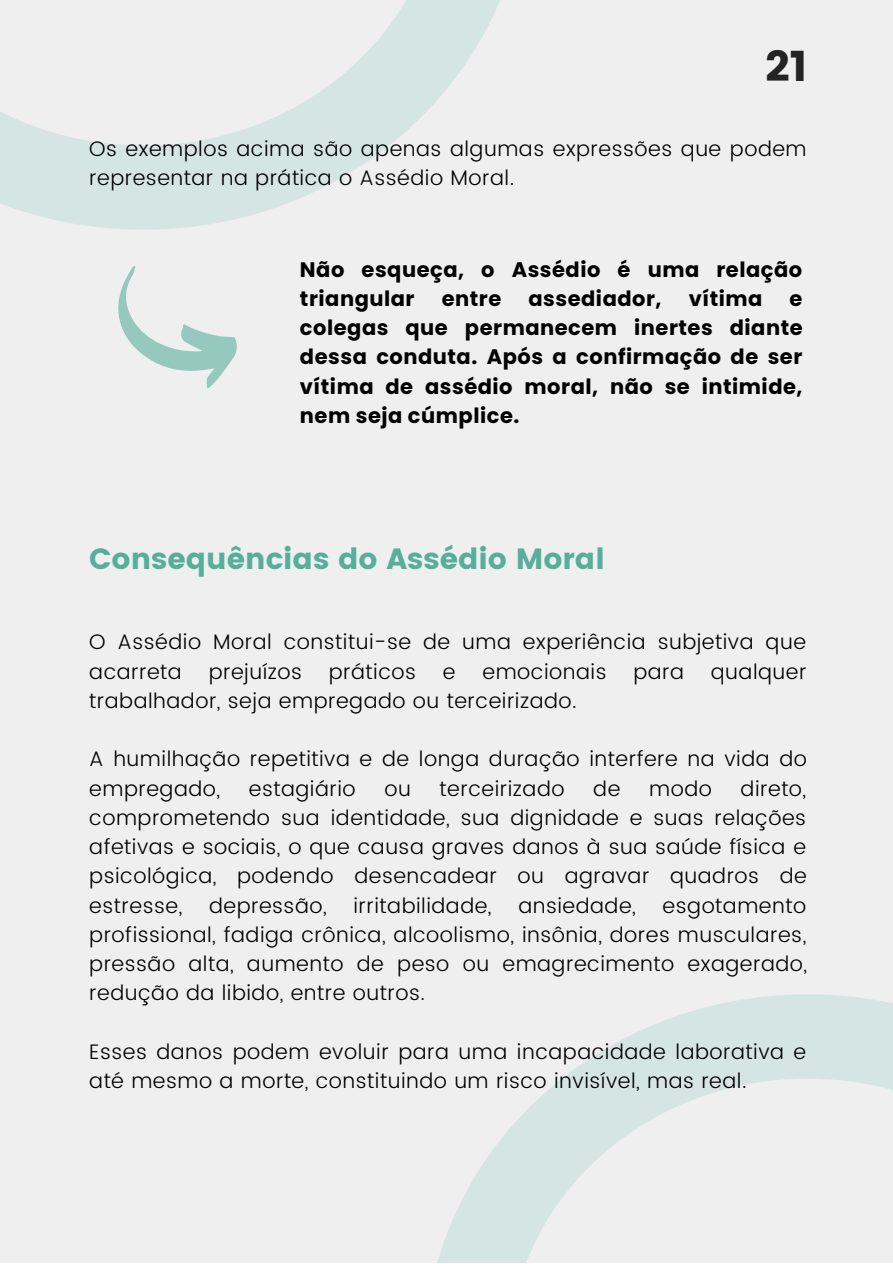
<style>
.page{position:relative;width:893px;height:1264px;background:#fff}
.page>*{position:absolute;margin:0;border:0;box-sizing:border-box;transform-origin:0 0}
.t1{font:42.6px "Poppins";color:#242424}
.t2{font:29.25px "Poppins";color:#57af9a}
.t3{font:300 21px/29.2px "Poppins";letter-spacing:.025em;color:#000}
.t4{font:700 21px/29.2px "Poppins";letter-spacing:.025em;color:#000}
</style>
<div class="page">
<div style="left:0;top:0;width:892px;height:1262px;background:#efefef"></div>
<svg style="left:0;top:0;width:500px;height:230px"></svg>
<svg style="left:438px;top:994px;width:454px;height:268px"></svg>
<svg style="left:118px;top:266px;width:119px;height:123px"></svg>
<p class="t1" style="left:765px;top:42px;width:44px">21</p>
<p class="t3" style="left:89px;top:134px;width:718px">Os exemplos acima são apenas algumas expressões que podem representar na prática o Assédio Moral.</p>
<p class="t4" style="left:300px;top:255px;width:503px">Não esqueça, o Assédio é uma relação triangular</p>
<p class="t4" style="left:441px;top:284px;width:61px">entre</p>
<p class="t4" style="left:528px;top:284px;width:135px">assediador,</p>
<p class="t4" style="left:688px;top:284px;width:75px">vítima</p>
<p class="t4" style="left:300px;top:284px;width:504px;text-align:justify;text-indent:489px">e colegas que permanecem inertes diante dessa conduta. Após a confirmação de ser vítima de assédio moral, não se intimide, nem seja cúmplice.</p>
<p class="t2" style="left:89px;top:542px;width:517px">Consequências do Assédio Moral</p>
<p class="t3" style="left:89px;top:627px;width:718px">O Assédio Moral constitui-se de uma experiência subjetiva que acarreta</p>
<p class="t3" style="left:209px;top:656px;width:95px">prejuízos</p>
<p class="t3" style="left:329px;top:656px;width:89px">práticos</p>
<p class="t3" style="left:443px;top:656px;width:14px">e</p>
<p class="t3" style="left:482px;top:656px;width:126px">emocionais</p>
<p class="t3" style="left:633px;top:656px;width:52px">para</p>
<p class="t3" style="left:710px;top:656px;width:97px">qualquer</p>
<p class="t3" style="left:89px;top:686px;width:489px">trabalhador, seja empregado ou terceirizado.</p>
<p class="t3" style="left:89px;top:744px;width:719px">A humilhação repetitiva e de longa duração interfere na vida do empregado,</p>
<p class="t3" style="left:249px;top:773px;width:108px">estagiário</p>
<p class="t3" style="left:384px;top:773px;width:28px">ou</p>
<p class="t3" style="left:439px;top:773px;width:126px">terceirizado</p>
<p class="t3" style="left:593px;top:773px;width:29px">de</p>
<p class="t3" style="left:649px;top:773px;width:64px">modo</p>
<p class="t3" style="left:89px;top:773px;width:719px;text-align:justify;text-indent:651px">direto, comprometendo sua identidade, sua dignidade e suas relações afetivas e sociais, o que causa graves danos à sua saúde física e psicológica, podendo desencadear ou agravar quadros de estresse,</p>
<p class="t3" style="left:209px;top:890px;width:119px">depressão,</p>
<p class="t3" style="left:353px;top:890px;width:140px">irritabilidade,</p>
<p class="t3" style="left:518px;top:890px;width:119px">ansiedade,</p>
<p class="t3" style="left:89px;top:890px;width:719px;text-align:justify;text-indent:573px">esgotamento profissional, fadiga crônica, alcoolismo, insônia, dores musculares, pressão alta, aumento de peso ou emagrecimento exagerado, redução da libido, entre outros.</p>
<p class="t3" style="left:89px;top:1036px;width:718px">Esses danos podem evoluir para uma incapacidade laborativa e até mesmo a morte, constituindo um risco invisível, mas real.</p>
</div>
